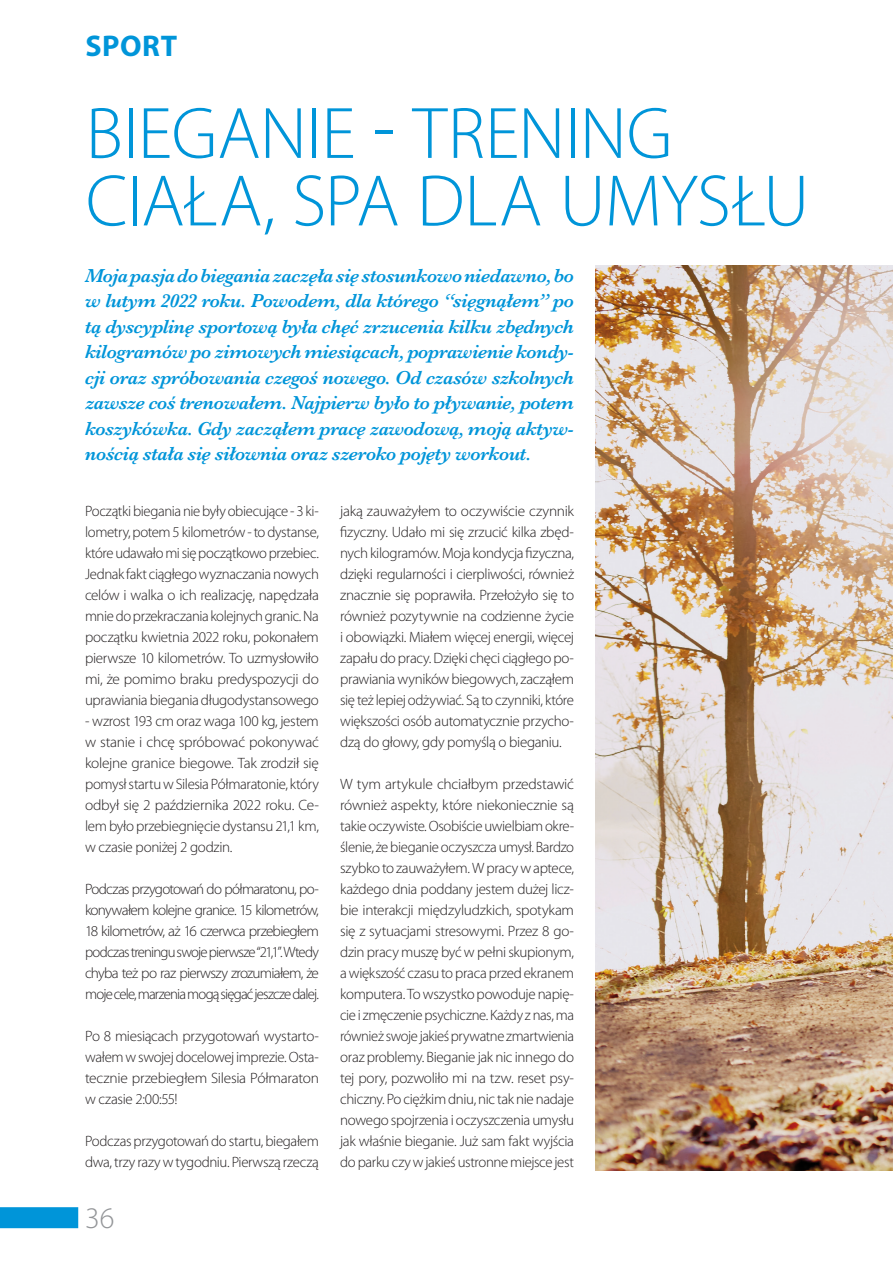
<style>
.page{position:relative;width:893px;height:1263px;background:#fff}
.page>*{position:absolute;margin:0;border:0;box-sizing:border-box;transform-origin:0 0}
.TYTUL_OK{font:300 73.5px/67.5px "Myriad Pro";letter-spacing:-.005em;color:#0095d9}
.t1{font:700 30px "Myriad Pro";letter-spacing:.02em;color:#0095d9}
.t2{font:300 30px "Myriad Pro";color:#939598}
.TEKST_OK{font:italic 600 19.5px/25.5px "Baskerville";letter-spacing:-.02em;color:#0095d9;text-align:justify}
.t3{font:300 15px/21px "Myriad Pro";letter-spacing:-.02em;color:#231f20;text-align:justify}
</style>
<div class="page">
<img style="left:595px;top:265px;width:298px;height:905px">
<div style="left:0;top:1207px;width:78px;height:21px;background:#0095d9"></div>
<p class="t1" style="left:85px;top:27px;width:93px">SPORT</p>
<p class="TYTUL_OK" style="left:86px;top:101px;width:725px">BIEGANIE - TRENING<br>CIAŁA, SPA DLA UMYSŁU</p>
<p class="TEKST_OK" style="left:85px;top:263px;width:490px">Moja pasja do biegania zaczęła się stosunkowo niedawno, bo w lutym 2022 roku. Powodem, dla którego “sięgnąłem” po tą dyscyplinę sportową była chęć zrzucenia kilku zbędnych kilogramów po zimowych miesiącach, poprawienie kondy&shy;cji oraz spróbowania czegoś nowego. Od czasów szkolnych zawsze coś trenowałem. Najpierw było to pływanie, potem koszykówka. Gdy zacząłem pracę zawodową, moją aktyw&shy;nością stała się siłownia oraz szeroko pojęty workout.</p>
<p class="t3" style="left:85px;top:501px;width:235px">Początki biegania nie były obiecujące - 3 ki&shy;lometry, potem 5 kilometrów - to dystanse, które udawało mi się początkowo przebiec.<br>Jednak fakt ciągłego wyznaczania nowych celów i walka o ich realizację, napędzała mnie do przekraczania kolejnych granic. Na początku kwietnia 2022 roku, pokonałem pierwsze 10 kilometrów. To uzmysłowiło mi, że pomimo braku predyspozycji do uprawiania biegania długodystansowego</p>
<p class="t3" style="left:85px;top:711px;width:235px">- wzrost 193 cm oraz waga 100 kg, jestem w stanie i chcę spróbować pokonywać kolejne granice biegowe. Tak zrodził się pomysł startu w Silesia Półmaratonie, który odbył się 2 października 2022 roku. Ce&shy;lem było przebiegnięcie dystansu 21,1 km, w czasie poniżej 2 godzin.</p>
<p class="t3" style="left:85px;top:879px;width:235px">Podczas przygotowań do półmaratonu, po&shy;konywałem kolejne granice. 15 kilometrów, 18 kilometrów, aż 16 czerwca przebiegłem podczas treningu swoje pierwsze “21,1”. Wtedy chyba też po raz pierwszy zrozumiałem, że moje cele, marzenia mogą sięgać jeszcze dalej.</p>
<p class="t3" style="left:85px;top:1026px;width:235px">Po 8 miesiącach przygotowań wystarto&shy;wałem wswojej docelowej imprezie. Osta&shy;tecznie przebiegłem Silesia Półmaraton w czasie 2:00:55!</p>
<p class="t3" style="left:85px;top:1131px;width:235px">Podczas przygotowań do startu, biegałem dwa, trzy razy wtygodniu. Pierwszą rzeczą</p>
<h2 class="t2" style="left:85px;top:1201px;width:31px">36</h2>
<p class="t3" style="left:340px;top:501px;width:235px">jaką zauważyłem to oczywiście czynnik fizyczny. Udało mi się zrzucić kilka zbęd&shy;nych kilogramów. Moja kondycja fizyczna, dzięki regularności i cierpliwości, również znacznie się poprawiła. Przełożyło się to również pozytywnie na codzienne życie i obowiązki. Miałem więcej energii, więcej zapału do pracy. Dzięki chęci ciągłego po&shy;prawiania wyników biegowych, zacząłem się też lepiej odżywiać. Są to czynniki, które większości osób automatycznie przycho&shy;dzą do głowy, gdy pomyślą o bieganiu.</p>
<p class="t3" style="left:340px;top:774px;width:235px">W tym artykule chciałbym przedstawić również aspekty, które niekoniecznie są takie oczywiste. Osobiście uwielbiam okre&shy;ślenie, że bieganie oczyszcza umysł. Bardzo szybko to zauważyłem. Wpracy waptece, każdego dnia poddany jestem dużej licz&shy;bie interakcji międzyludzkich, spotykam się z sytuacjami stresowymi. Przez 8 go&shy;dzin pracy muszę być w pełni skupionym, awiększość czasu to praca przed ekranem komputera. To wszystko powoduje napię&shy;cie i zmęczenie psychiczne. Każdy znas, ma również swoje jakieś prywatne zmartwienia oraz problemy. Bieganie jak nic innego do tej pory, pozwoliło mi na tzw. reset psy&shy;chiczny. Po ciężkim dniu, nic tak nie nadaje nowego spojrzenia i oczyszczenia umysłu jak właśnie bieganie. Już sam fakt wyjścia do parku czy wjakieś ustronne miejsce jest</p>
</div>
